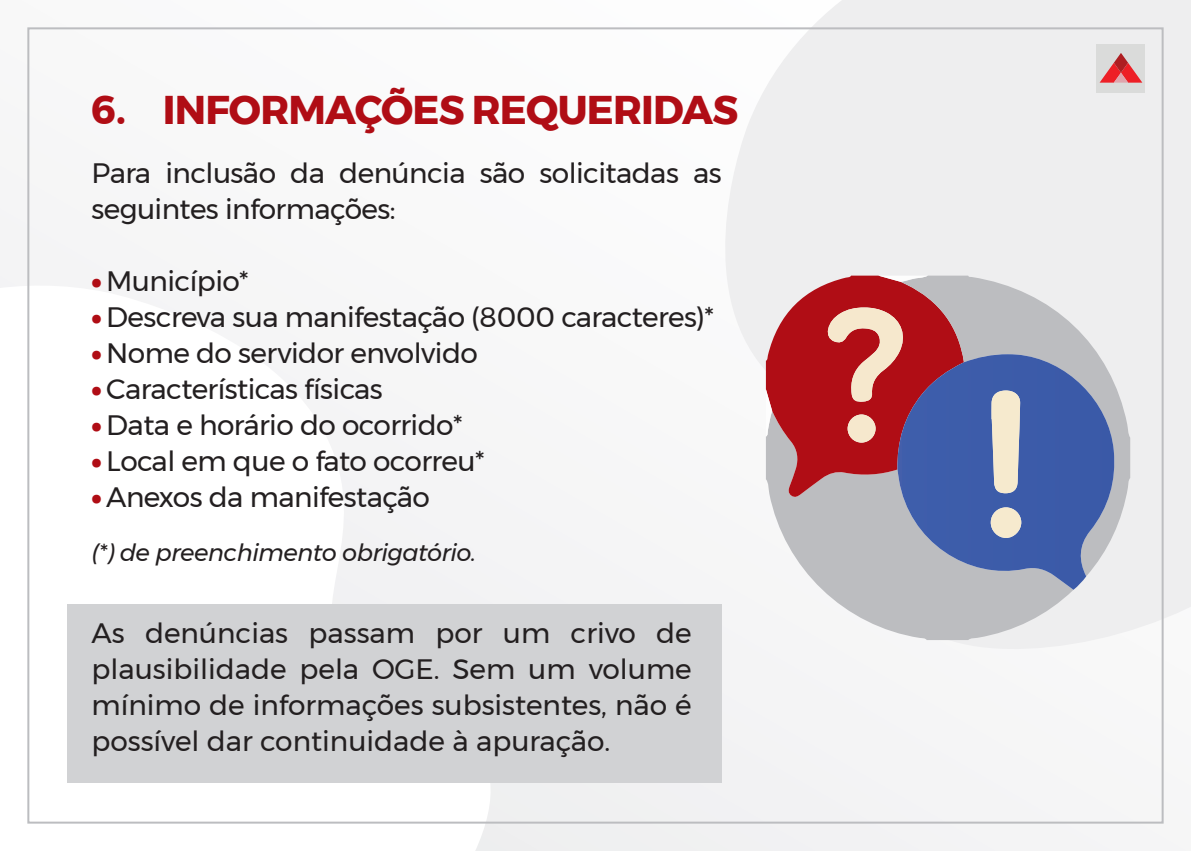
<style>
.page{position:relative;width:1191px;height:851px;background:#fff}
.page>*{position:absolute;margin:0;border:0;box-sizing:border-box;transform-origin:0 0}
.t1{font:700 40px "Montserrat";letter-spacing:-.02em;color:#b00d15}
.t2{font:28px/36px "Montserrat";letter-spacing:-.02em;color:#231f20}
.t3{font:italic 24px "Montserrat";letter-spacing:-.02em;color:#231f20}
.s1{font-weight:900;color:#b00d15}
</style>
<div class="page">
<div style="left:0;top:0;width:1191px;height:850px;background:#f6f6f7"></div>
<svg style="left:27px;top:604px;width:492px;height:246px;fill:#fff"></svg>
<div style="left:1096px;top:44px;width:49px;height:49px;background:#dadbda"></div>
<svg style="left:1099px;top:53px;width:43px;height:30px"></svg>
<svg style="left:770px;top:498px;width:303px;height:142px;fill:#bcbdc0"></svg>
<svg style="left:766px;top:275px;width:135px;height:223px;background:#b8444b"></svg>
<svg style="left:901px;top:275px;width:229px;height:254px;fill:#bcbdc0"></svg>
<svg style="left:878px;top:275px;width:50px;height:7px"></svg>
<svg style="left:766px;top:389px;width:6px;height:47px"></svg>
<svg style="left:897px;top:354px;width:219px;height:235px;background:#606fa8"></svg>
<svg style="left:827px;top:307px;width:80px;height:95px;background:#cd6963"></svg>
<div style="left:847px;top:414px;width:28px;height:28px;background:#f6e8cd;border-radius:50%"></div>
<svg style="left:991px;top:390px;width:29px;height:103px;background:#ded8c9"></svg>
<div style="left:990px;top:507px;width:31px;height:31px;background:#f6eace;border-radius:50%"></div>
<div style="left:68px;top:604px;width:654px;height:178px;background:#d1d2d4"></div>
<h1 class="t1" style="left:92px;top:78px;width:648px">6. INFORMAÇÕES REQUERIDAS</h1>
<p class="t2" style="left:91px;top:155px;width:632px">Para inclusão da denúncia são solicitadas as seguintes informações:</p>
<p class="t2" style="left:91px;top:263px;width:159px"><span class="s1">•</span> Município*</p>
<p class="t2" style="left:91px;top:299px;width:624px"><span class="s1">•</span> Descreva sua manifestação (8000 caracteres)*</p>
<p class="t2" style="left:91px;top:335px;width:388px"><span class="s1">•</span> Nome do servidor envolvido</p>
<p class="t2" style="left:91px;top:371px;width:293px"><span class="s1">•</span> Características físicas</p>
<p class="t2" style="left:91px;top:407px;width:372px"><span class="s1">•</span> Data e horário do ocorrido*</p>
<p class="t2" style="left:91px;top:443px;width:394px"><span class="s1">•</span> Local em que o fato ocorreu*</p>
<p class="t2" style="left:91px;top:479px;width:340px"><span class="s1">•</span> Anexos da manifestação</p>
<p class="t3" style="left:91px;top:534px;width:386px">(*) de preenchimento obrigatório.</p>
<p class="t2" style="left:91px;top:615px;width:602px;text-align:justify">As denúncias passam por um crivo de plausibilidade pela OGE. Sem um volume mínimo de informações subsistentes, não é possível dar continuidade à apuração.</p>
</div>
